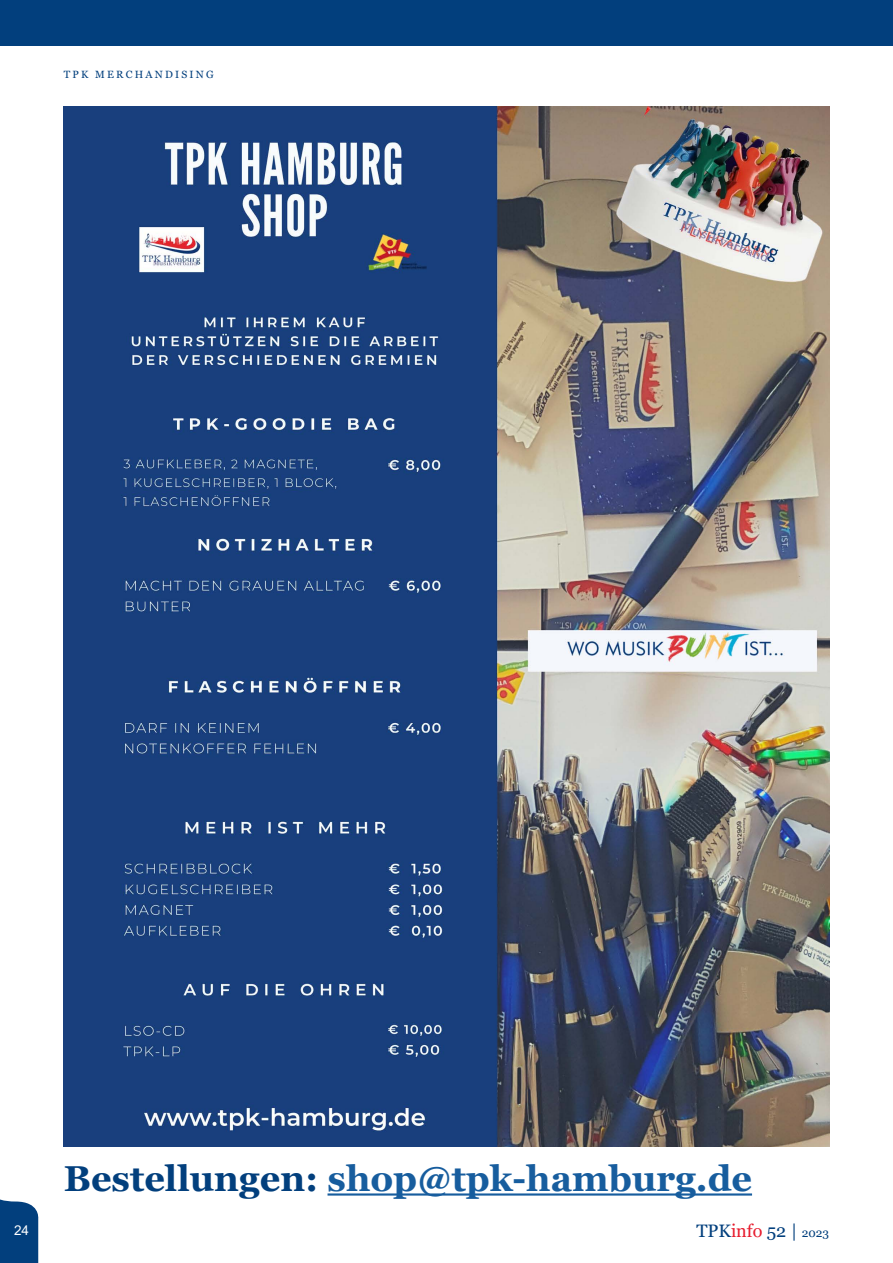
<style>
.page{position:relative;width:893px;height:1263px;background:#fff}
.page>*{position:absolute;margin:0;border:0;box-sizing:border-box;transform-origin:0 0}
.Headline_1{font:700 36px "Georgia";color:#175d9e}
.t1{font:18px "Georgia";color:#023f7d}
.t2{font:13.5px "Arial";color:#fff}
.Topic{font:10.5px "Georgia";letter-spacing:.21em;color:#023f7d}
.s1{color:#023f7d}
.s2{color:#e71d2f}
.s3{font-size:12px}
</style>
<div class="page">
<div style="left:0;top:0;width:893px;height:46px;background:#023f7d"></div>
<svg style="left:0;top:1199px;width:39px;height:64px;background:#164e87"></svg>
<img style="left:64px;top:106px;width:765px;height:1040px">
<hr style="left:328px;top:1193px;width:424px;height:2px;background:#175d9e">
<p class="Topic" style="left:64px;top:68px;width:151px">TPK MERCHANDISING</p>
<p class="t2" style="left:14px;top:1221px;width:17px">24</p>
<p class="Headline_1" style="left:64px;top:1156px;width:690px"><span class="s1">Bestellungen:</span> shop@tpk-hamburg.de</p>
<p class="t1" style="left:696px;top:1219px;width:134px">TPK<span class="s2">info</span> 52 | <span class="s3">2023</span></p>
</div>
